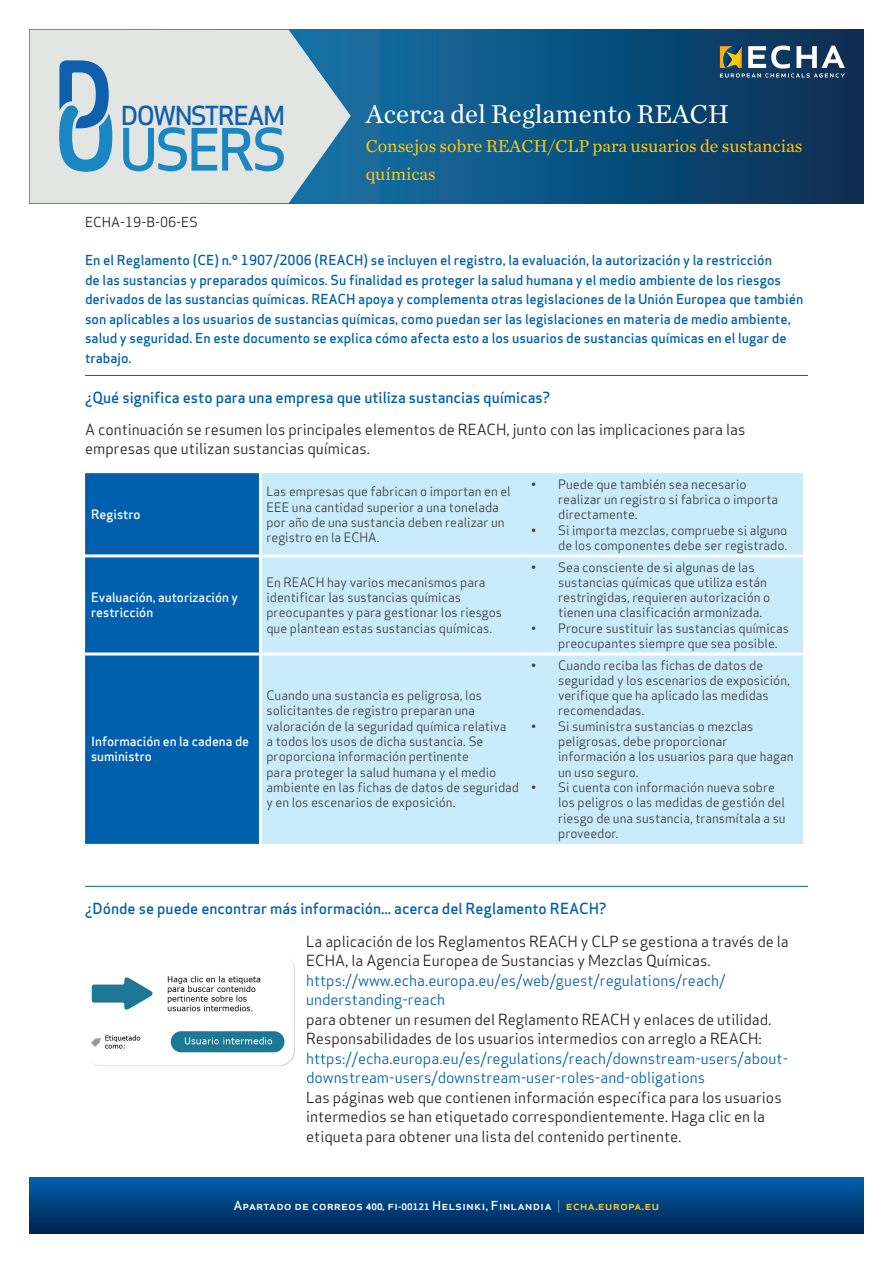
<style>
.page{position:relative;width:893px;height:1263px;background:#fff}
.page>*{position:absolute;margin:0;border:0;box-sizing:border-box;transform-origin:0 0}
.t1{font:500 56.85px "Apex Sans";letter-spacing:-.07em;color:#1b87c2}
.Cover_Headline{font:27px "Chronicle Text G1";color:#fff}
.t2{font:500 25.65px "Apex Sans";letter-spacing:-.07em;color:#0f60ac}
.Cover_Headline_3{font:18px/28.5px "Chronicle Text G1";color:#feca0a}
.Bodytext{font:15px/19.5px "Apex Sans";color:#231f20}
.Headline_2_CAPS_blue{font:15px/19.5px "Apex Sans";color:#231f20}
.Headline_2_CAPS_blue-2{font:500 15px "Apex Sans";color:#0160ae}
.Bodytext-2{font:15px/19.5px "Apex Sans";color:#0160ae}
.Headline_2_CAPS_blue-3{font:15px/19.5px "Apex Sans";color:#0160ae}
.Recommendation{font:500 13.5px/19.5px "Apex Sans";color:#0160ae}
.Bodytext_1{font:13.5px "Apex Sans";color:#231f20}
.Table_bodytext{font:12.75px/15.3px "Apex Sans";color:#3e3e3f}
.Table_header_text{font:500 12.75px/15.3px "Apex Sans";color:#fff}
.t3{font:500 12.15px "Apex Sans";color:#fff;scale:1.08 1}
.s1{font-weight:700;font-size:8.7px}
.s2{font-weight:700;font-size:8.25px}
.s3{font-weight:300}
.s4{color:#fec82d}
</style>
<div class="page">
<svg style="left:30px;top:1178px;width:833px;height:55px;background:#00407e"></svg>
<svg style="left:351px;top:30px;width:512px;height:173px;background:#0d4e7b"></svg>
<svg style="left:30px;top:30px;width:321px;height:173px;background:#ccd7db"></svg>
<svg style="left:59px;top:60px;width:53px;height:112px;background:#6da4c9"></svg>
<svg style="left:720px;top:46px;width:125px;height:32px"></svg>
<hr style="left:85px;top:375px;width:723px;height:1px;background:#0160ae">
<div style="left:85px;top:473px;width:174px;height:371px;background:#0160ae"></div>
<div style="left:262px;top:473px;width:541px;height:371px;background:#caebfb"></div>
<hr style="left:259px;top:554px;width:266px;height:3px;background:#fff">
<hr style="left:525px;top:554px;width:278px;height:3px;background:#fff">
<hr style="left:260px;top:652px;width:265px;height:3px;background:#fff">
<hr style="left:525px;top:652px;width:278px;height:3px;background:#fff">
<hr style="left:85px;top:554px;width:177px;height:3px;background:#fff">
<hr style="left:85px;top:652px;width:175px;height:3px;background:#fff">
<hr style="left:85px;top:886px;width:723px;height:1px;background:#0160ae">
<img style="left:91px;top:962px;width:203px;height:103px">
<h3 class="t2" style="left:121px;top:93px;width:166px">DOWNSTREAM</h3>
<h1 class="t1" style="left:119px;top:100px;width:170px">USERS</h1>
<p class="Bodytext_1" style="left:85px;top:211px;width:114px">ECHA-19-B-06-ES</p>
<p class="Cover_Headline" style="left:366px;top:94px;width:365px">Acerca del Reglamento REACH</p>
<p class="Cover_Headline_3" style="left:366px;top:130px;width:438px">Consejos sobre REACH/CLP para usuarios de sustancias químicas</p>
<p class="Recommendation" style="left:85px;top:249px;width:720px">En el Reglamento (CE) n.º 1907/2006 (REACH) se incluyen el registro, la evaluación, la autorización y la restricción<br>de las sustancias y preparados químicos. Su finalidad es proteger la salud humana y el medio ambiente de los riesgos derivados de las sustancias químicas. REACH apoya y complementa otras legislaciones de la Unión Europea que también son aplicables a los usuarios de sustancias químicas, como puedan ser las legislaciones en materia de medio ambiente, salud y seguridad. En este documento se explica cómo afecta esto a los usuarios de sustancias químicas en el lugar de trabajo.</p>
<p class="Headline_2_CAPS_blue-2" style="left:85px;top:384px;width:467px">¿Qué significa esto para una empresa que utiliza sustancias químicas?</p>
<p class="Bodytext" style="left:85px;top:418px;width:662px">A continuación se resumen los principales elementos de REACH, junto con las implicaciones para las empresas que utilizan sustancias químicas.</p>
<p class="Table_header_text" style="left:91px;top:505px;width:51px">Registro</p>
<p class="Table_header_text" style="left:91px;top:588px;width:149px">Evaluación, autorización y restricción</p>
<p class="Table_header_text" style="left:91px;top:732px;width:160px">Información en la cadena de suministro</p>
<p class="Table_bodytext" style="left:266px;top:483px;width:246px">Las empresas que fabrican o importan en el EEE una cantidad superior a una tonelada por año de una sustancia deben realizar un registro en la ECHA.</p>
<p class="Table_bodytext" style="left:558px;top:475px;width:222px;text-indent:-27px">• Puede que también sea necesario realizar un registro si fabrica o importa directamente.</p>
<p class="Table_bodytext" style="left:531px;top:521px;width:258px;text-align:right">• Si importa mezclas, compruebe si alguno de los componentes debe ser registrado.</p>
<p class="Table_bodytext" style="left:266px;top:573px;width:237px">En REACH hay varios mecanismos para identificar las sustancias químicas preocupantes y para gestionar los riesgos que plantean estas sustancias químicas.</p>
<p class="Table_bodytext" style="left:266px;top:687px;width:254px">Cuando una sustancia es peligrosa, los solicitantes de registro preparan una valoración de la seguridad química relativa<br>a todos los usos de dicha sustancia. Se proporciona información pertinente<br>para proteger la salud humana y el medio ambiente en las fichas de datos de seguridad y en los escenarios de exposición.</p>
<p class="Table_bodytext" style="left:558px;top:558px;width:214px;text-indent:-27px">• Sea consciente de si algunas de las sustancias químicas que utiliza están restringidas, requieren autorización o tienen una clasificación armonizada.</p>
<p class="Table_bodytext" style="left:558px;top:619px;width:232px;text-indent:-27px">• Procure sustituir las sustancias químicas preocupantes siempre que sea posible.</p>
<p class="Table_bodytext" style="left:558px;top:656px;width:233px;text-indent:-27px">• Cuando reciba las fichas de datos de seguridad y los escenarios de exposición, verifique que ha aplicado las medidas recomendadas.</p>
<p class="Table_bodytext" style="left:558px;top:717px;width:237px;text-indent:-27px">• Si suministra sustancias o mezclas peligrosas, debe proporcionar información a los usuarios para que hagan un uso seguro.</p>
<p class="Table_bodytext" style="left:558px;top:778px;width:229px;text-indent:-27px">• Si cuenta con información nueva sobre los peligros o las medidas de gestión del riesgo de una sustancia, transmítala a su proveedor.</p>
<p class="Headline_2_CAPS_blue-2" style="left:85px;top:895px;width:523px">¿Dónde se puede encontrar más información... acerca del Reglamento REACH?</p>
<p class="Headline_2_CAPS_blue" style="left:306px;top:930px;width:484px">La aplicación de los Reglamentos REACH y CLP se gestiona a través de la<br>ECHA, la Agencia Europea de Sustancias y Mezclas Químicas.</p>
<p class="Headline_2_CAPS_blue-3" style="left:306px;top:969px;width:421px">https://www.echa.europa.eu/es/web/guest/regulations/reach/ understanding-reach</p>
<p class="Headline_2_CAPS_blue" style="left:306px;top:1008px;width:467px">para obtener un resumen del Reglamento REACH y enlaces de utilidad.</p>
<p class="Bodytext" style="left:306px;top:1027px;width:457px">Responsabilidades de los usuarios intermedios con arreglo a REACH:</p>
<p class="Bodytext-2" style="left:306px;top:1047px;width:484px">https://echa.europa.eu/es/regulations/reach/downstream-users/about&shy;downstream-users/downstream-user-roles-and-obligations</p>
<p class="Bodytext" style="left:306px;top:1086px;width:477px">Las páginas web que contienen información específica para los usuarios intermedios se han etiquetado correspondientemente. Haga clic en la etiqueta para obtener una lista del contenido pertinente.</p>
<p class="t3" style="left:234px;top:1195px;width:396px">Apartado de correos <span class="s1">400,</span> fi<span class="s2">-</span><span class="s1">00121</span> Helsinki, Finlandia <span class="s3">|</span> <span class="s4">echa.europa.eu</span></p>
</div>
